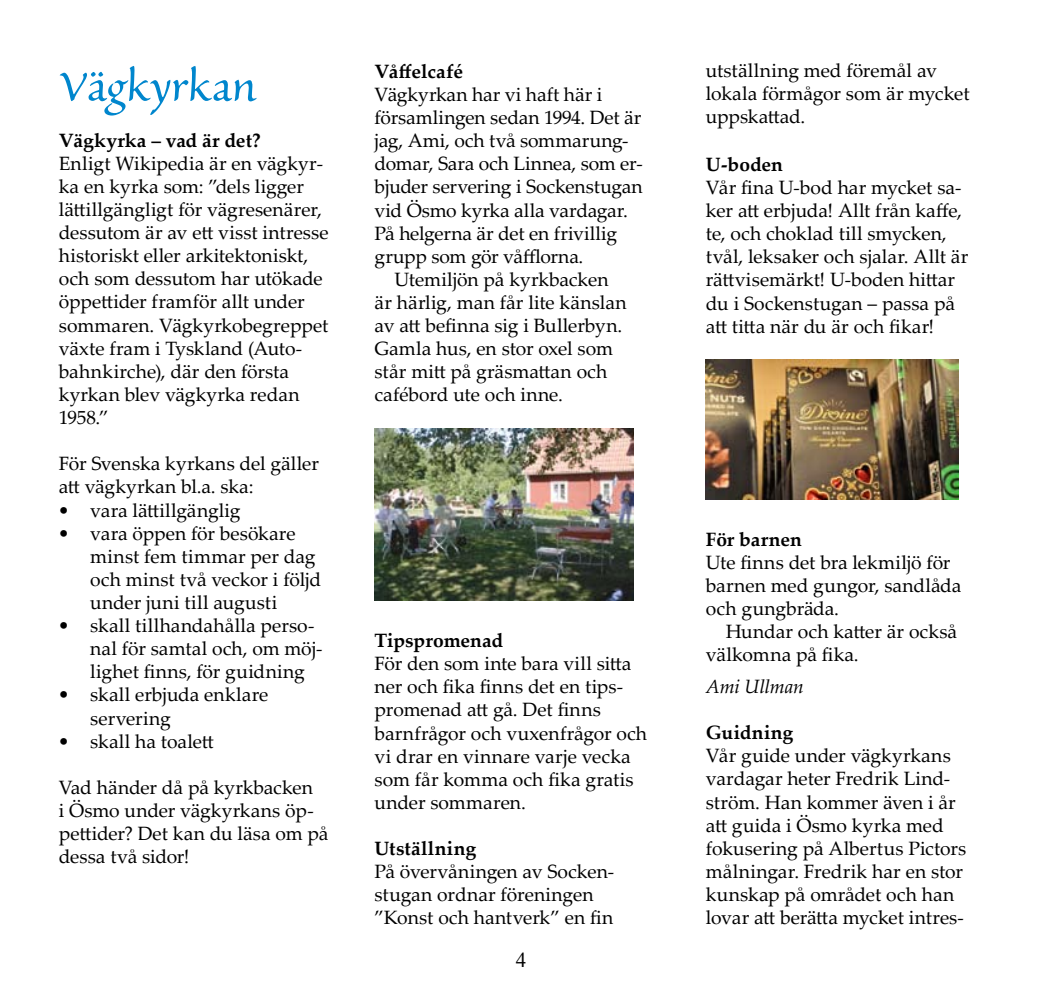
<style>
.page{position:relative;width:1042px;height:993px;background:#fff}
.page>*{position:absolute;margin:0;border:0;box-sizing:border-box;transform-origin:0 0}
.t1{font:52.5px "Sanvito Pro";letter-spacing:-.005em;color:#0086cd}
.t2{font:21px "Times New Roman";color:#000}
.t3{font:19.25px/23.1px "Palatino Linotype";color:#000}
.t4{font:700 19.25px "Palatino Linotype";color:#000}
.t5{font:19.25px "Palatino Linotype";letter-spacing:-.02em;color:#000}
.t6{font:italic 19.25px "Palatino Linotype";letter-spacing:-.01em;color:#000}
.s1{font-style:italic}
</style>
<div class="page">
<img style="left:375px;top:428px;width:259px;height:172px">
<img style="left:706px;top:359px;width:252px;height:140px">
<h1 class="t1" style="left:59px;top:58px;width:199px">Vägkyrkan</h1>
<p class="t4" style="left:59px;top:126px;width:203px">Vägkyrka – vad är det?</p>
<p class="t3" style="left:59px;top:151px;width:271px">Enligt Wikipedia är en vägkyr&shy;ka en kyrka som: ”dels ligger lättillgängligt för vägresenärer, dessutom är av ett visst intresse historiskt eller arkitektoniskt, och som dessutom har utökade öppettider framför allt under sommaren. Vägkyrkobegreppet växte fram i Tyskland (Auto&shy;bahnkirche), där den första kyrkan blev vägkyrka redan<br>1958.”</p>
<p class="t3" style="left:59px;top:451px;width:262px">För Svenska kyrkans del gäller att vägkyrkan bl.a. ska:</p>
<p class="t3" style="left:59px;top:497px;width:183px"><span class="s1">•</span> vara lättillgänglig</p>
<p class="t3" style="left:90px;top:520px;width:232px;text-indent:-31px"><span class="s1">•</span> vara öppen för besökare minst fem timmar per dag och minst två veckor i följd under juni till augusti</p>
<p class="t3" style="left:90px;top:613px;width:234px;text-indent:-31px"><span class="s1">•</span> skall tillhandahålla perso&shy;nal för samtal och, om möj&shy;lighet finns, för guidning</p>
<p class="t3" style="left:90px;top:682px;width:180px;text-indent:-31px"><span class="s1">•</span> skall erbjuda enklare servering</p>
<p class="t3" style="left:59px;top:728px;width:157px"><span class="s1">•</span> skall ha toalett</p>
<p class="t3" style="left:59px;top:774px;width:271px">Vad händer då på kyrkbacken<br>i Ösmo under vägkyrkans öp&shy;pettider? Det kan du läsa om på dessa två sidor!</p>
<p class="t4" style="left:375px;top:58px;width:90px">Våffelcafé</p>
<p class="t3" style="left:375px;top:82px;width:229px">Vägkyrkan har vi haft här i</p>
<p class="t3" style="left:375px;top:105px;width:268px">församlingen sedan 1994. Det är</p>
<p class="t3" style="left:375px;top:128px;width:255px">jag, Ami, och två sommarung-</p>
<p class="t3" style="left:375px;top:151px;width:270px">domar, Sara och Linnea, som er-</p>
<p class="t3" style="left:375px;top:174px;width:270px">bjuder servering i Sockenstugan</p>
<p class="t3" style="left:375px;top:197px;width:255px">vid Ösmo kyrka alla vardagar.</p>
<p class="t3" style="left:375px;top:221px;width:244px">På helgerna är det en frivillig</p>
<p class="t5" style="left:375px;top:242px;width:210px">grupp som gör våfflorna.</p>
<p class="t3" style="left:394px;top:267px;width:216px">Utemiljön på kyrkbacken</p>
<p class="t3" style="left:375px;top:290px;width:253px">är härlig, man får lite känslan</p>
<p class="t3" style="left:375px;top:313px;width:249px">av att befinna sig i Bullerbyn.</p>
<p class="t3" style="left:375px;top:336px;width:240px">Gamla hus, en stor oxel som</p>
<p class="t3" style="left:375px;top:359px;width:234px">står mitt på gräsmattan och</p>
<p class="t3" style="left:375px;top:382px;width:190px">cafébord ute och inne.</p>
<p class="t4" style="left:375px;top:626px;width:130px">Tipspromenad</p>
<p class="t3" style="left:375px;top:651px;width:274px">För den som inte bara vill sitta ner och fika finns det en tips&shy;promenad att gå. Det finns barnfrågor och vuxenfrågor och vi drar en vinnare varje vecka som får komma och fika gratis under sommaren.</p>
<p class="t4" style="left:375px;top:834px;width:103px">Utställning</p>
<p class="t3" style="left:375px;top:859px;width:241px">På övervåningen av Socken&shy;stugan ordnar föreningen ”Konst och hantverk” en fin</p>
<p class="t2" style="left:516px;top:945px;width:12px">4</p>
<p class="t3" style="left:706px;top:58px;width:265px">utställning med föremål av lokala förmågor som är mycket uppskattad.</p>
<p class="t4" style="left:706px;top:150px;width:78px">U-boden</p>
<p class="t3" style="left:706px;top:175px;width:264px">Vår fina U-bod har mycket sa&shy;ker att erbjuda! Allt från kaffe, te, och choklad till smycken, tvål, leksaker och sjalar. Allt är rättvisemärkt! U-boden hittar du i Sockenstugan – passa på att titta när du är och fikar!</p>
<p class="t4" style="left:706px;top:525px;width:97px">För barnen</p>
<p class="t3" style="left:706px;top:550px;width:257px">Ute finns det bra lekmiljö för barnen med gungor, sandlåda och gungbräda.</p>
<p class="t3" style="left:706px;top:619px;width:253px;text-indent:20px">Hundar och katter är också välkomna på fika.</p>
<p class="t6" style="left:706px;top:672px;width:99px">Ami Ullman</p>
<p class="t4" style="left:706px;top:718px;width:89px">Guidning</p>
<p class="t3" style="left:706px;top:743px;width:262px">Vår guide under vägkyrkans vardagar heter Fredrik Lind&shy;ström. Han kommer även i år att guida i Ösmo kyrka med fokusering på Albertus Pictors målningar. Fredrik har en stor kunskap på området och han lovar att berätta mycket intres-</p>
</div>
